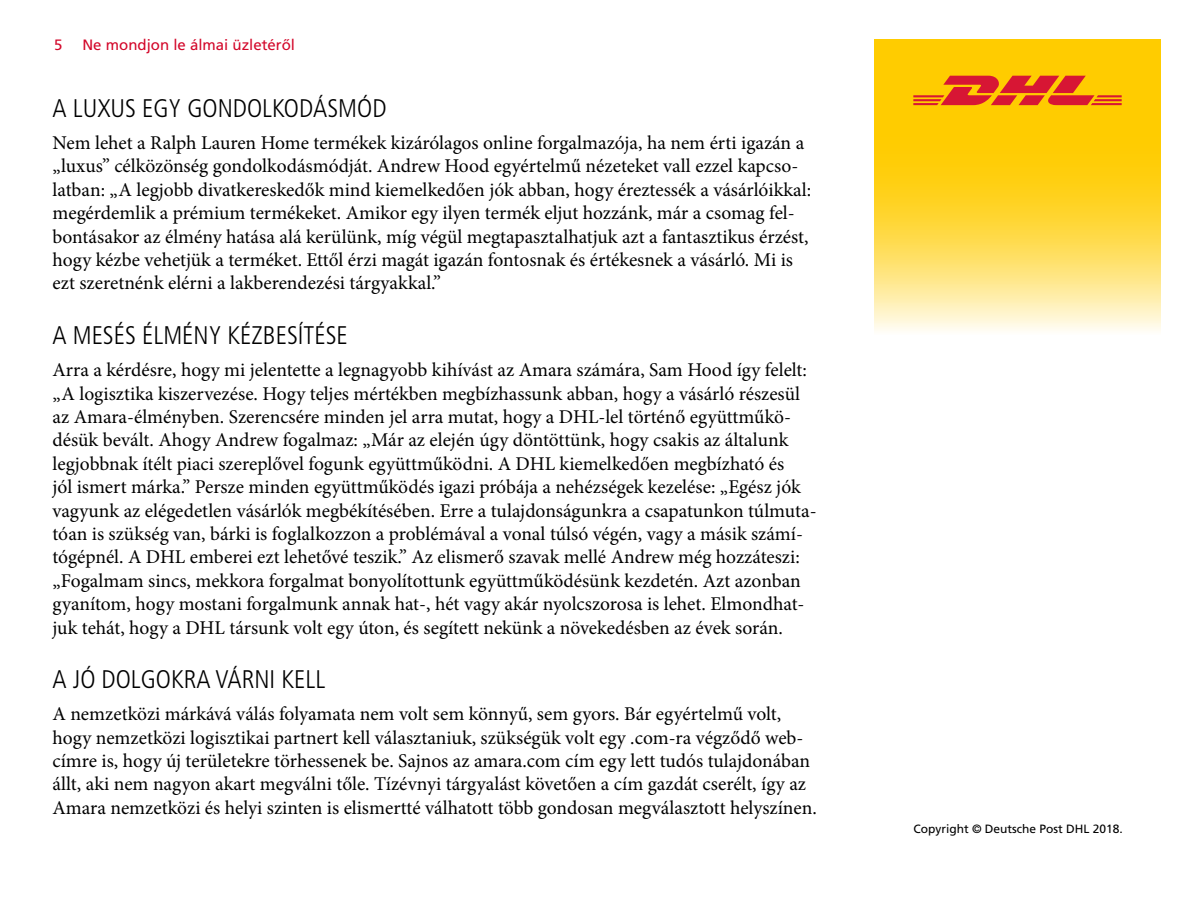
<style>
.page{position:relative;width:1200px;height:900px;background:#fff}
.page>*{position:absolute;margin:0;border:0;box-sizing:border-box;transform-origin:0 0}
.t1{font:300 condensed 25.5px "Frutiger LT Std";color:#000}
.t2{font:19.5px/23.4px "Minion Pro";color:#000}
.t3{font:15px "Frutiger LT Std";color:#d3072a}
.t4{font:12px "Frutiger LT Std";color:#000}
</style>
<div class="page">
<div style="left:874px;top:39px;width:287px;height:73px;background:#fc0"></div>
<svg style="left:874px;top:105px;width:287px;height:226px;background:#feda4a"></svg>
<svg style="left:913px;top:76px;width:209px;height:29px"></svg>
<p class="t3" style="left:54px;top:36px;width:10px">5</p>
<p class="t3" style="left:82px;top:36px;width:214px">Ne mondjon le álmai üzletéről</p>
<h1 class="t1" style="left:52px;top:93px;width:336px">A LUXUS EGY GONDOLKODÁSMÓD</h1>
<p class="t2" style="left:52px;top:131px;width:760px">Nem lehet a Ralph Lauren Home termékek kizárólagos online forgalmazója, ha nem érti igazán a „luxus” célközönség gondolkodásmódját. Andrew Hood egyértelmű nézeteket vall ezzel kapcso&shy;latban: „A legjobb divatkereskedők mind kiemelkedően jók abban, hogy éreztessék a vásárlóikkal: megérdemlik a prémium termékeket. Amikor egy ilyen termék eljut hozzánk, már a csomag fel&shy;bontásakor az élmény hatása alá kerülünk, míg végül megtapasztalhatjuk azt a fantasztikus érzést, hogy kézbe vehetjük a terméket. Ettől érzi magát igazán fontosnak és értékesnek a vásárló. Mi is ezt szeretnénk elérni a lakberendezési tárgyakkal.”</p>
<h1 class="t1" style="left:52px;top:320px;width:297px">A MESÉS ÉLMÉNY KÉZBESÍTÉSE</h1>
<p class="t2" style="left:52px;top:358px;width:766px">Arra a kérdésre, hogy mi jelentette a legnagyobb kihívást az Amara számára, Sam Hood így felelt: „A logisztika kiszervezése. Hogy teljes mértékben megbízhassunk abban, hogy a vásárló részesül az Amara-élményben. Szerencsére minden jel arra mutat, hogy a DHL-lel történő együttműkö&shy;désük bevált. Ahogy Andrew fogalmaz: „Már az elején úgy döntöttünk, hogy csakis az általunk legjobbnak ítélt piaci szereplővel fogunk együttműködni. A DHL kiemelkedően megbízható és<br>jól ismert márka.” Persze minden együttműködés igazi próbája a nehézségek kezelése: „Egész jók vagyunk az elégedetlen vásárlók megbékítésében. Erre a tulajdonságunkra a csapatunkon túlmuta&shy;tóan is szükség van, bárki is foglalkozzon a problémával a vonal túlsó végén, vagy a másik számí&shy;tógépnél. A DHL emberei ezt lehetővé teszik.” Az elismerő szavak mellé Andrew még hozzáteszi: „Fogalmam sincs, mekkora forgalmat bonyolítottunk együttműködésünk kezdetén. Azt azonban gyanítom, hogy mostani forgalmunk annak hat-, hét vagy akár nyolcszorosa is lehet. Elmondhat&shy;juk tehát, hogy a DHL társunk volt egy úton, és segített nekünk a növekedésben az évek során.</p>
<h1 class="t1" style="left:52px;top:665px;width:274px">A JÓ DOLGOKRA VÁRNI KELL</h1>
<p class="t2" style="left:52px;top:702px;width:766px">A nemzetközi márkává válás folyamata nem volt sem könnyű, sem gyors. Bár egyértelmű volt, hogy nemzetközi logisztikai partnert kell választaniuk, szükségük volt egy .com-ra végződő web&shy;címre is, hogy új területekre törhessenek be. Sajnos az amara.com cím egy lett tudós tulajdonában állt, aki nem nagyon akart megválni tőle. Tízévnyi tárgyalást követően a cím gazdát cserélt, így az Amara nemzetközi és helyi szinten is elismertté válhatott több gondosan megválasztott helyszínen.</p>
<p class="t4" style="left:913px;top:821px;width:211px">Copyright © Deutsche Post DHL 2018.</p>
</div>
